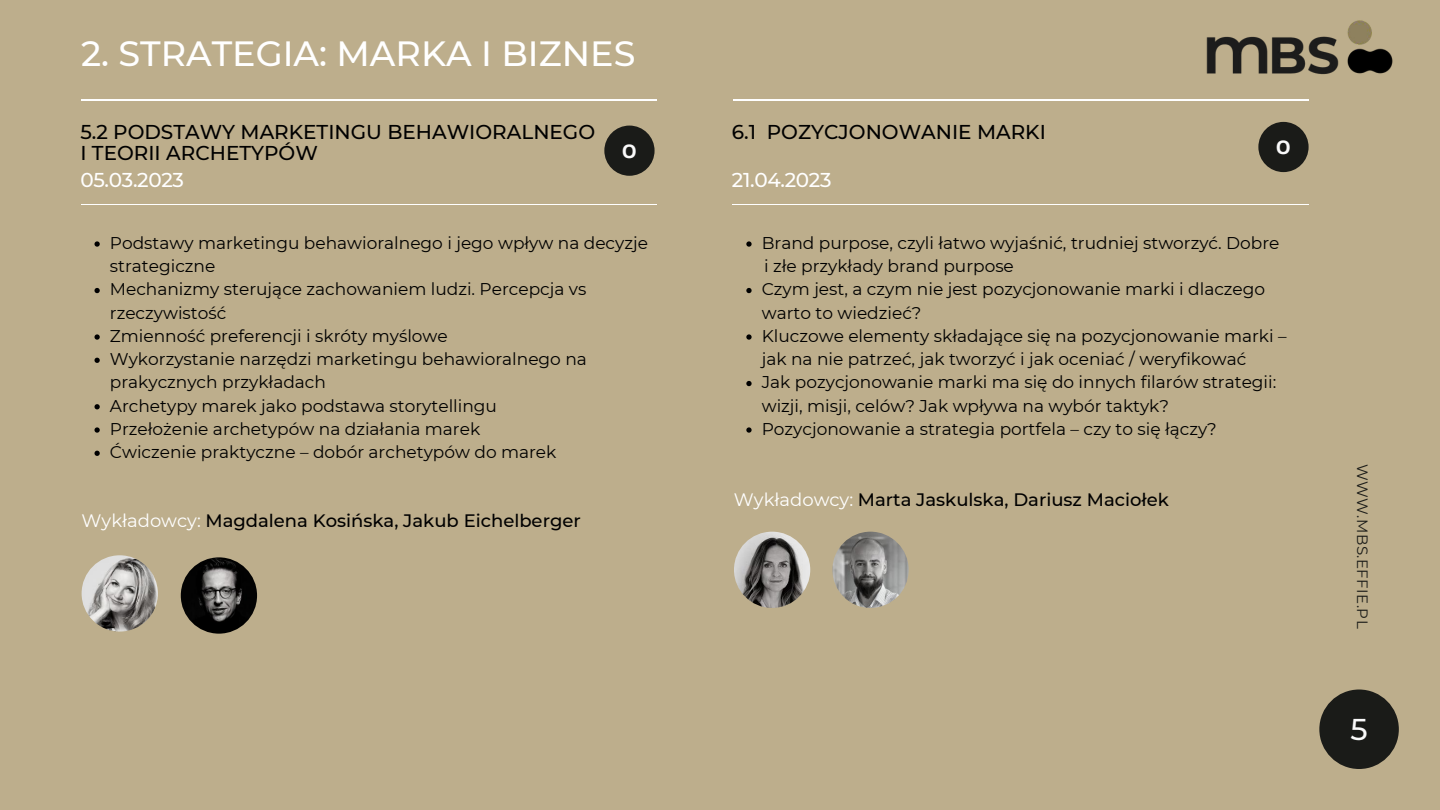
<style>
.page{position:relative;width:1440px;height:810px;background:#bdae8c}
.page>*{position:absolute;margin:0;border:0;box-sizing:border-box;transform-origin:0 0}
.t1{font:500 35px "Montserrat";color:#fff}
.t2{font:500 30px "Montserrat";color:#fafafa}
.t3{font:500 20px/21.8px "Montserrat";color:#000}
.t4{font:500 20px "Montserrat";letter-spacing:-.015em;color:#fff}
.t5{font:700 18.9px "Open Sans";color:#fafafa}
.t6{font:500 18px "Montserrat";color:#000}
.t7{font:17px/23.2px "Montserrat";color:#000}
.t8{font:15px "Montserrat";letter-spacing:.03em;color:#1a1b18}
.s1{font-weight:400;color:#fff}
</style>
<div class="page">
<svg style="left:94px;top:241px;width:6px;height:6px"></svg>
<svg style="left:94px;top:288px;width:6px;height:5px"></svg>
<svg style="left:94px;top:334px;width:6px;height:6px"></svg>
<svg style="left:94px;top:358px;width:6px;height:5px"></svg>
<svg style="left:94px;top:404px;width:6px;height:5px"></svg>
<svg style="left:94px;top:427px;width:6px;height:6px"></svg>
<svg style="left:94px;top:451px;width:6px;height:5px"></svg>
<svg style="left:746px;top:241px;width:6px;height:6px"></svg>
<svg style="left:746px;top:288px;width:6px;height:5px"></svg>
<svg style="left:746px;top:334px;width:6px;height:6px"></svg>
<svg style="left:746px;top:381px;width:6px;height:5px"></svg>
<svg style="left:746px;top:427px;width:6px;height:6px"></svg>
<img style="left:82px;top:555px;width:76px;height:77px;border-radius:50%">
<hr style="left:732px;top:204px;width:576px;height:1px;background:#fff">
<hr style="left:81px;top:204px;width:575px;height:1px;background:#fff">
<div style="left:1319px;top:690px;width:80px;height:79px;background:#1a1b18;border-radius:50%"></div>
<img style="left:181px;top:557px;width:76px;height:77px;border-radius:50%">
<img style="left:832px;top:532px;width:77px;height:76px;border-radius:50%">
<img style="left:734px;top:532px;width:76px;height:76px;border-radius:50%">
<hr style="left:733px;top:100px;width:576px;height:1px;background:#fff">
<hr style="left:81px;top:100px;width:575px;height:1px;background:#fff">
<img style="left:1206px;top:20px;width:187px;height:55px">
<div style="left:604px;top:126px;width:51px;height:50px;background:#1a1b18;border-radius:50%"></div>
<div style="left:1258px;top:122px;width:51px;height:50px;background:#1a1b18;border-radius:50%"></div>
<h1 class="t1" style="left:81px;top:32px;width:556px">2. STRATEGIA: MARKA I BIZNES</h1>
<p class="t3" style="left:80px;top:120px;width:516px">5.2 PODSTAWY MARKETINGU BEHAWIORALNEGO<br>I TEORII ARCHETYPÓW</p>
<p class="t3" style="left:732px;top:120px;width:316px">6.1 POZYCJONOWANIE MARKI</p>
<p class="t5" style="left:622px;top:138px;width:17px">O</p>
<p class="t5" style="left:1276px;top:134px;width:17px">O</p>
<p class="t4" style="left:80px;top:168px;width:105px">05.03.2023</p>
<p class="t4" style="left:732px;top:168px;width:101px">21.04.2023</p>
<p class="t7" style="left:110px;top:231px;width:540px">Podstawy marketingu behawioralnego i jego wpływ na decyzje strategiczne<br>Mechanizmy sterujące zachowaniem ludzi. Percepcja vs rzeczywistość<br>Zmienność preferencji i skróty myślowe<br>Wykorzystanie narzędzi marketingu behawioralnego na prakycznych przykładach<br>Archetypy marek jako podstawa storytellingu<br>Przełożenie archetypów na działania marek<br>Ćwiczenie praktyczne – dobór archetypów do marek</p>
<p class="t7" style="left:762px;top:231px;width:519px">Brand purpose, czyli łatwo wyjaśnić, trudniej stworzyć. Dobre</p>
<p class="t7" style="left:764px;top:254px;width:251px">i złe przykłady brand purpose</p>
<p class="t7" style="left:762px;top:278px;width:526px">Czym jest, a czym nie jest pozycjonowanie marki i dlaczego warto to wiedzieć?<br>Kluczowe elementy składające się na pozycjonowanie marki – jak na nie patrzeć, jak tworzyć i jak oceniać / weryfikować<br>Jak pozycjonowanie marki ma się do innych filarów strategii: wizji, misji, celów? Jak wpływa na wybór taktyk?<br>Pozycjonowanie a strategia portfela – czy to się łączy?</p>
<p class="t6" style="left:82px;top:510px;width:501px"><span class="s1">Wykładowcy:</span> Magdalena Kosińska, Jakub Eichelberger</p>
<p class="t6" style="left:734px;top:488px;width:436px"><span class="s1">Wykładowcy:</span> Marta Jaskulska, Dariusz Maciołek</p>
<p class="t8" style="left:1372px;top:464px;width:166px;rotate:90deg">WWW.MBS.EFFIE.PL</p>
<h2 class="t2" style="left:1350px;top:711px;width:19px">5</h2>
</div>
